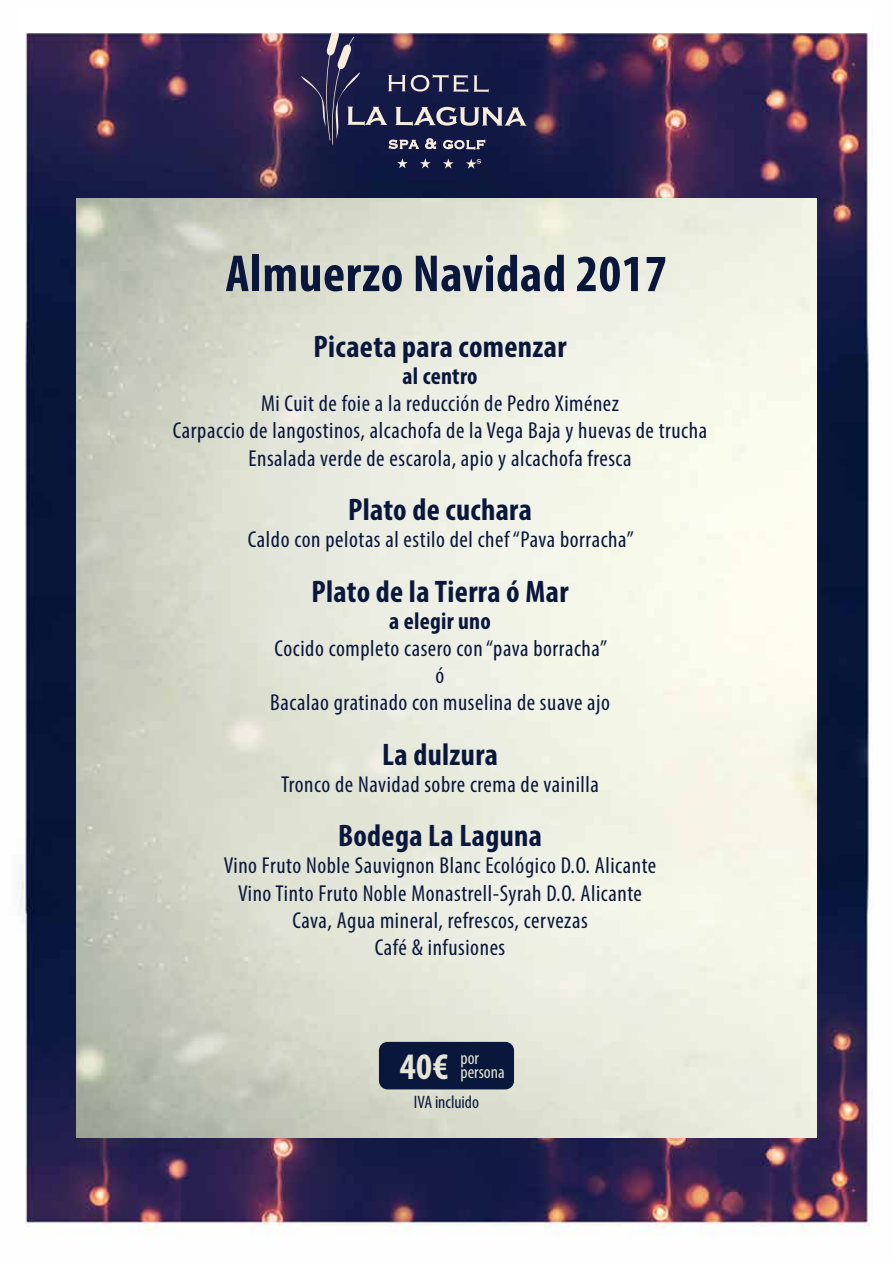
<style>
.page{position:relative;width:893px;height:1263px;background:#fff}
.page>*{position:absolute;margin:0;border:0;box-sizing:border-box;transform-origin:0 0}
.t1{font:700 condensed 52.5px "Myriad Pro";letter-spacing:.01em;color:#0a173c}
.t2{font:700 condensed 37.5px "Myriad Pro";color:#e4e5d4}
.t3{font:700 condensed 31.2px "Myriad Pro";letter-spacing:.01em;color:#0a173c}
.t4{font:700 condensed 24px "Myriad Pro";letter-spacing:.01em;color:#0a173c}
.t5{font:condensed 23.1px/27.2px "Myriad Pro";letter-spacing:.025em;color:#0a173c;text-align:center}
.t6{font:condensed 18px "Myriad Pro";color:#0a173c}
.t7{font:condensed 18px "Myriad Pro";color:#e4e5d4}
</style>
<div class="page">
<img style="left:18px;top:33px;width:855px;height:1202px">
<img style="left:76px;top:198px;width:741px;height:939px">
<div style="left:379px;top:1042px;width:135px;height:47px;background:#0a173c;border-radius:9px"></div>
<svg style="left:397px;top:158px;width:11px;height:10px"></svg>
<svg style="left:420px;top:158px;width:11px;height:10px"></svg>
<svg style="left:443px;top:158px;width:10px;height:11px"></svg>
<svg style="left:466px;top:159px;width:15px;height:10px"></svg>
<svg style="left:301px;top:33px;width:226px;height:117px;background:#313257"></svg>
<h1 class="t1" style="left:225px;top:241px;width:443px">Almuerzo Navidad 2017</h1>
<h3 class="t3" style="left:314px;top:327px;width:255px">Picaeta para comenzar</h3>
<p class="t4" style="left:403px;top:361px;width:77px">al centro</p>
<p class="t5" style="left:173px;top:390px;width:536px">Mi Cuit de foie a la reducción de Pedro Ximénez<br>Carpaccio de langostinos, alcachofa de la Vega Baja y huevas de trucha<br>Ensalada verde de escarola, apio y alcachofa fresca</p>
<h3 class="t3" style="left:348px;top:490px;width:185px">Plato de cuchara</h3>
<p class="t5" style="left:248px;top:526px;width:387px">Caldo con pelotas al estilo del chef “Pava borracha”</p>
<h3 class="t3" style="left:312px;top:572px;width:258px">Plato de la Tierra ó Mar</h3>
<p class="t4" style="left:389px;top:606px;width:103px">a elegir uno</p>
<p class="t5" style="left:270px;top:634px;width:341px">Cocido completo casero con “pava borracha” ó<br>Bacalao gratinado con muselina de suave ajo</p>
<h3 class="t3" style="left:382px;top:735px;width:117px">La dulzura</h3>
<p class="t5" style="left:281px;top:770px;width:319px">Tronco de Navidad sobre crema de vainilla</p>
<h3 class="t3" style="left:338px;top:816px;width:206px">Bodega La Laguna</h3>
<p class="t5" style="left:224px;top:852px;width:434px">Vino Fruto Noble Sauvignon Blanc Ecológico D.O. Alicante Vino Tinto Fruto Noble Monastrell-Syrah D.O. Alicante Cava, Agua mineral, refrescos, cervezas<br>Café &amp; infusiones</p>
<h2 class="t2" style="left:400px;top:1043px;width:81px">40€ <sup>por</sup></h2>
<p class="t7" style="left:460px;top:1061px;width:46px">persona</p>
<p class="t6" style="left:414px;top:1091px;width:67px">IVA incluido</p>
</div>
